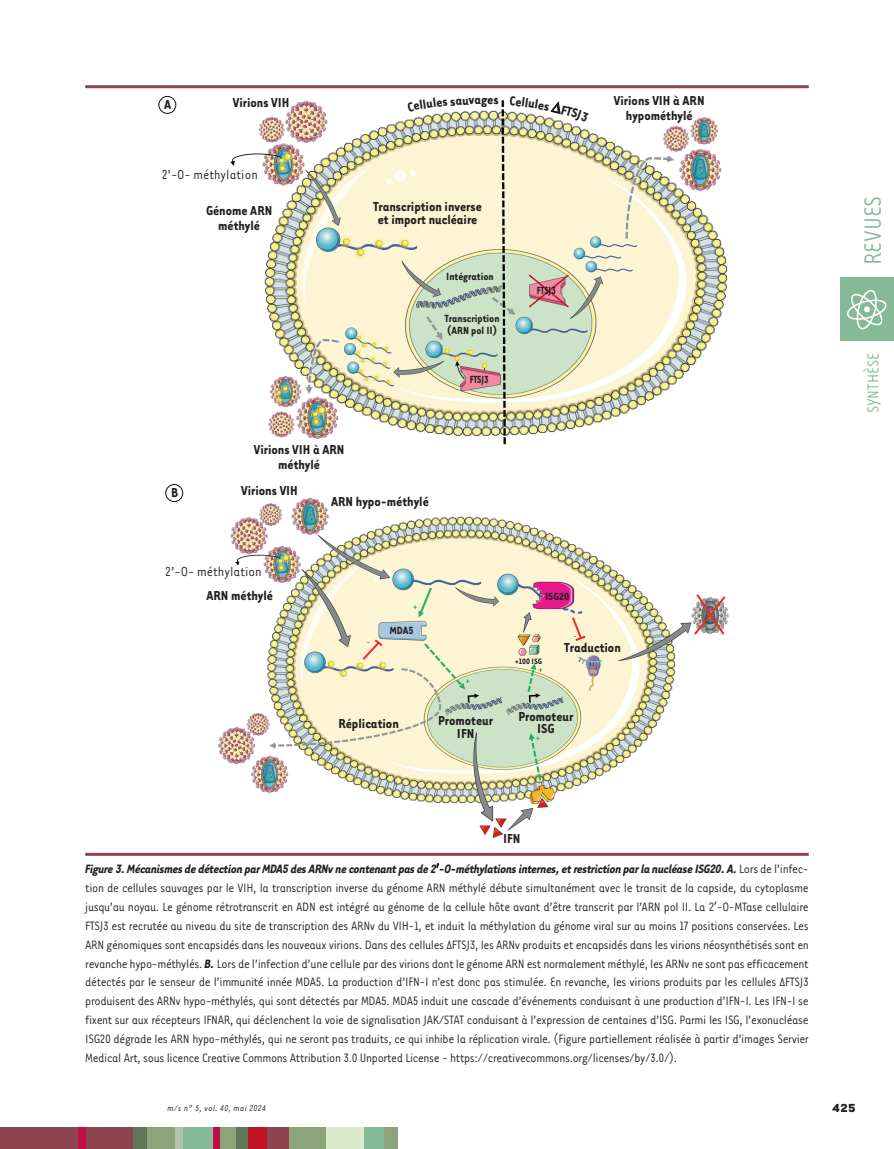
<style>
.page{position:relative;width:894px;height:1149px;background:#fff}
.page>*{position:absolute;margin:0;border:0;box-sizing:border-box;transform-origin:0 0}
.t1{font:27px "Tarzana Nar OT";color:#84ba95}
.t2{font:18px "Tarzana Nar OT";color:#84ba95}
.t3{font:700 15px/15px "Tarzana Nar OT";color:#231f20;text-align:center}
.t4{font:15px "Tarzana Nar OT";color:#231f20}
.t5{font:13.95px/18.9px "Tarzana Nar OT";letter-spacing:-.025em;color:#231f20;text-align:justify}
.t6{font:700 13.5px "Tarzana Wide OT";color:#231f20}
.t7{font:700 12px/12.6px "Tarzana Nar OT";color:#231f20}
.t8{font:700 12px "Tarzana Nar OT";color:#231f20;scale:.86 1}
.t9{font:italic 9.75px "Tarzana Nar OT";letter-spacing:.025em;color:#231f20}
.t10{font:700 9px "Tarzana Nar OT";color:#231f20}
.s1{font-weight:700;font-style:italic}
</style>
<div class="page">
<div style="left:0;top:1127px;width:134px;height:21px;background:#8d454f"></div>
<div style="left:235px;top:1127px;width:13px;height:21px;background:#5f7659"></div>
<div style="left:78px;top:1127px;width:7px;height:21px;background:#c10d45"></div>
<div style="left:133px;top:1127px;width:22px;height:21px;background:#5f7659"></div>
<div style="left:147px;top:1127px;width:30px;height:21px;background:#8ba479"></div>
<div style="left:175px;top:1127px;width:9px;height:21px;background:#b6c4ad"></div>
<div style="left:183px;top:1127px;width:30px;height:21px;background:#84ba95"></div>
<div style="left:217px;top:1127px;width:19px;height:21px;background:#8ba479"></div>
<div style="left:213px;top:1127px;width:6px;height:21px;background:#c10d45"></div>
<div style="left:248px;top:1127px;width:27px;height:21px;background:#c11527"></div>
<div style="left:287px;top:1127px;width:39px;height:21px;background:#8ba479"></div>
<div style="left:267px;top:1127px;width:21px;height:21px;background:#8d454f"></div>
<div style="left:326px;top:1127px;width:38px;height:21px;background:#daebcb"></div>
<div style="left:364px;top:1127px;width:20px;height:21px;background:#84ba95"></div>
<div style="left:383px;top:1127px;width:14px;height:21px;background:#8ba479"></div>
<div style="left:840px;top:277px;width:53px;height:63px;background:#84ba95"></div>
<svg style="left:847px;top:290px;width:39px;height:39px"></svg>
<img style="left:163px;top:88px;width:574px;height:357px">
<div style="left:158px;top:96px;width:18px;height:18px;background:#fff;border:1px solid #0f1013;border-radius:50%"></div>
<svg style="left:527px;top:273px;width:43px;height:36px;background:#d0a3a0"></svg>
<img style="left:166px;top:487px;width:563px;height:351px">
<div style="left:165px;top:484px;width:18px;height:18px;background:#fff;border:1px solid #0f1013;border-radius:50%"></div>
<hr style="left:85px;top:85px;width:723px;height:3px;background:#8d454f">
<hr style="left:85px;top:852px;width:723px;height:3px;background:#8d454f">
<svg style="left:407px;top:98px;width:74px;height:14px"></svg>
<svg style="left:487px;top:98px;width:11px;height:7px"></svg>
<svg style="left:509px;top:96px;width:79px;height:26px"></svg>
<p class="t3" style="left:164px;top:96px;width:9px">A</p>
<p class="t3" style="left:233px;top:95px;width:58px">Virions VIH</p>
<p class="t4" style="left:162px;top:165px;width:97px">2’-O- méthylation</p>
<p class="t3" style="left:481px;top:91px;width:8px">g</p>
<p class="t3" style="left:206px;top:202px;width:68px">Génome ARN méthylé</p>
<p class="t3" style="left:373px;top:199px;width:110px;line-height:12.6px;text-align:left">Transcription inverse et import nucléaire</p>
<p class="t7" style="left:446px;top:269px;width:49px">Intégration</p>
<p class="t7" style="left:444px;top:311px;width:56px">Transcription (ARN pol II)</p>
<p class="t8" style="left:469px;top:372px;width:23px">FTSJ3</p>
<p class="t8" style="left:536px;top:283px;width:23px">FTSJ3</p>
<p class="t3" style="left:613px;top:92px;width:92px">Virions VIH à ARN hypométhylé</p>
<p class="t3" style="left:254px;top:441px;width:92px">Virions VIH à ARN méthylé</p>
<p class="t3" style="left:171px;top:484px;width:9px">B</p>
<p class="t3" style="left:241px;top:482px;width:58px">Virions VIH</p>
<p class="t3" style="left:331px;top:493px;width:99px">ARN hypo-méthylé</p>
<p class="t4" style="left:165px;top:563px;width:98px">2’-O- méthylation</p>
<p class="t3" style="left:206px;top:586px;width:68px">ARN méthylé</p>
<p class="t7" style="left:390px;top:623px;width:25px">MDA5</p>
<p class="t3" style="left:338px;top:715px;width:62px">Réplication</p>
<p class="t3" style="left:438px;top:713px;width:57px;line-height:12.6px">Promoteur<br>IFN</p>
<p class="t7" style="left:545px;top:589px;width:26px">ISG20</p>
<p class="t10" style="left:515px;top:655px;width:28px">+100 ISG</p>
<p class="t3" style="left:564px;top:639px;width:58px">Traduction</p>
<p class="t3" style="left:518px;top:709px;width:57px;line-height:12.6px">Promoteur<br>ISG</p>
<h1 class="t1" style="left:856px;top:265px;width:71px;rotate:-90deg">REVUES</h1>
<p class="t2" style="left:861px;top:413px;width:62px;rotate:-90deg">SYNTHÈSE</p>
<p class="t3" style="left:503px;top:830px;width:19px">IFN</p>
<p class="t5" style="left:85px;top:858px;width:724px"><span class="s1">Figure 3. Mécanismes de détection par MDA5 des ARNv ne contenant pas de 2 -O-méthylations internes, et restriction par la nucléase ISG20. A.</span> Lors de l’infec&shy;tion de cellules sauvages par le VIH, la transcription inverse du génome ARN méthylé débute simultanément avec le transit de la capside, du cytoplasme jusqu’au noyau. Le génome rétrotranscrit en ADN est intégré au génome de la cellule hôte avant d’être transcrit par l’ARN pol II. La 2 -O-MTase cellulaire FTSJ3 est recrutée au niveau du site de transcription des ARNv du VIH-1, et induit la méthylation du génome viral sur au moins 17 positions conservées. Les ARN génomiques sont encapsidés dans les nouveaux virions. Dans des cellules ∆FTSJ3, les ARNv produits et encapsidés dans les virions néosynthétisés sont en revanche hypo-méthylés. <span class="s1">B.</span> Lors de l’infection d’une cellule par des virions dont le génome ARN est normalement méthylé, les ARNv ne sont pas efficacement détectés par le senseur de l’immunité innée MDA5. La production d’IFN-I n’est donc pas stimulée. En revanche, les virions produits par les cellules ∆FTSJ3 produisent des ARNv hypo-méthylés, qui sont détectés par MDA5. MDA5 induit une cascade d’événements conduisant à une production d’IFN-I. Les IFN-I se fixent sur aux récepteurs IFNAR, qui déclenchent la voie de signalisation JAK/STAT conduisant à l’expression de centaines d’ISG. Parmi les ISG, l’exonucléase ISG20 dégrade les ARN hypo-méthylés, qui ne seront pas traduits, ce qui inhibe la réplication virale. (Figure partiellement réalisée à partir d’images Servier Medical Art, sous licence Creative Commons Attribution 3.0 Unported License - https://creativecommons.org/licenses/by/3.0/).</p>
<p class="t9" style="left:167px;top:1102px;width:100px">m/s n° 5, vol. 40, mai 2024</p>
<p class="t6" style="left:831px;top:1098px;width:25px">425</p>
</div>
